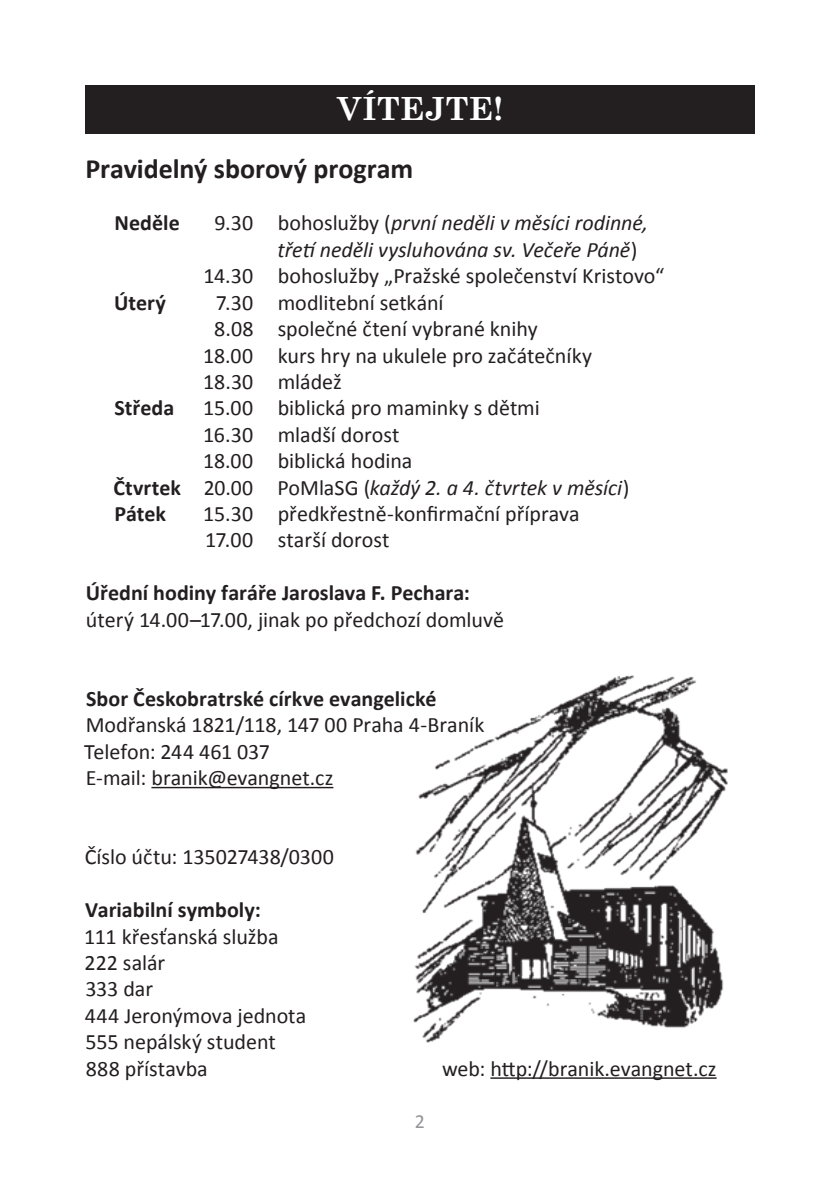
<style>
.page{position:relative;width:840px;height:1191px;background:#fff}
.page>*{position:absolute;margin:0;border:0;box-sizing:border-box;transform-origin:0 0}
.NADPIS_článku__v_čer{font:700 32px "Century Schoolbook";letter-spacing:.01em;color:#fff}
.Podnadpis_článku{font:700 28px "Calibri";color:#231f20}
.Výčet_bez_odrážky{font:22px "Calibri";color:#231f20}
.Výčet_bez_odrážky-2{font:700 22px "Calibri";color:#231f20}
.Výčet_bez_odrážky-3{font:italic 22px/26.4px "Calibri";letter-spacing:-.005em;color:#231f20}
.t1{font:20px "Calibri";color:#939598}
.s1{font-style:normal}
</style>
<div class="page">
<div style="left:85px;top:85px;width:669px;height:48px;background:#231f20"></div>
<hr style="left:151px;top:787px;width:182px;height:1px;background:#231f20">
<img style="left:413px;top:675px;width:315px;height:368px">
<hr style="left:490px;top:1077px;width:226px;height:1px;background:#231f20">
<p class="NADPIS_článku__v_čer" style="left:337px;top:84px;width:167px">VÍTEJTE!</p>
<p class="Podnadpis_článku" style="left:86px;top:150px;width:329px">Pravidelný sborový program</p>
<p class="Výčet_bez_odrážky-2" style="left:114px;top:209px;width:67px">Neděle</p>
<p class="Výčet_bez_odrážky" style="left:214px;top:209px;width:40px">9.30</p>
<p class="Výčet_bez_odrážky" style="left:203px;top:262px;width:51px">14.30</p>
<p class="Výčet_bez_odrážky-3" style="left:277px;top:209px;width:372px"><span class="s1">bohoslužby (</span>první neděli v měsíci rodinné, třetí neděli vysluhována sv. Večeře Páně<span class="s1">)</span></p>
<p class="Výčet_bez_odrážky" style="left:277px;top:262px;width:388px">bohoslužby „Pražské společenství Kristovo“</p>
<p class="Výčet_bez_odrážky-2" style="left:114px;top:288px;width:53px">Úterý</p>
<p class="Výčet_bez_odrážky" style="left:216px;top:288px;width:39px">7.30</p>
<p class="Výčet_bez_odrážky" style="left:214px;top:315px;width:41px">8.08</p>
<p class="Výčet_bez_odrážky" style="left:203px;top:341px;width:51px">18.00</p>
<p class="Výčet_bez_odrážky" style="left:203px;top:368px;width:51px">18.30</p>
<p class="Výčet_bez_odrážky-2" style="left:114px;top:394px;width:61px">Středa</p>
<p class="Výčet_bez_odrážky" style="left:203px;top:394px;width:51px">15.00</p>
<p class="Výčet_bez_odrážky" style="left:203px;top:420px;width:51px">16.30</p>
<p class="Výčet_bez_odrážky" style="left:203px;top:447px;width:51px">18.00</p>
<p class="Výčet_bez_odrážky" style="left:277px;top:288px;width:167px">modlitební setkání</p>
<p class="Výčet_bez_odrážky" style="left:277px;top:315px;width:261px">společné čtení vybrané knihy</p>
<p class="Výčet_bez_odrážky" style="left:277px;top:341px;width:316px">kurs hry na ukulele pro začátečníky</p>
<p class="Výčet_bez_odrážky" style="left:277px;top:368px;width:66px">mládež</p>
<p class="Výčet_bez_odrážky" style="left:277px;top:394px;width:263px">biblická pro maminky s dětmi</p>
<p class="Výčet_bez_odrážky" style="left:277px;top:420px;width:123px">mladší dorost</p>
<p class="Výčet_bez_odrážky" style="left:277px;top:447px;width:136px">biblická hodina</p>
<p class="Výčet_bez_odrážky-2" style="left:113px;top:473px;width:69px">Čtvrtek</p>
<p class="Výčet_bez_odrážky" style="left:204px;top:473px;width:51px">20.00</p>
<p class="Výčet_bez_odrážky-3" style="left:277px;top:473px;width:353px"><span class="s1">PoMlaSG (</span>každý 2. a 4. čtvrtek v měsíci<span class="s1">)</span></p>
<p class="Výčet_bez_odrážky-2" style="left:114px;top:499px;width:53px">Pátek</p>
<p class="Výčet_bez_odrážky" style="left:203px;top:500px;width:51px">15.30</p>
<p class="Výčet_bez_odrážky" style="left:205px;top:526px;width:49px">17.00</p>
<p class="Výčet_bez_odrážky" style="left:277px;top:500px;width:303px">předkřestně-konfirmační příprava</p>
<p class="Výčet_bez_odrážky" style="left:277px;top:526px;width:113px">starší dorost</p>
<p class="Výčet_bez_odrážky-2" style="left:86px;top:579px;width:385px">Úřední hodiny faráře Jaroslava F. Pechara:</p>
<p class="Výčet_bez_odrážky" style="left:86px;top:605px;width:419px">úterý 14.00–17.00, jinak po předchozí domluvě</p>
<p class="Výčet_bez_odrážky-2" style="left:86px;top:684px;width:352px">Sbor Českobratrské církve evangelické</p>
<p class="Výčet_bez_odrážky" style="left:86px;top:711px;width:400px">Modřanská 1821/118, 147 00 Praha 4-Braník</p>
<p class="Výčet_bez_odrážky" style="left:84px;top:737px;width:187px">Telefon: 244 461 037</p>
<p class="Výčet_bez_odrážky" style="left:86px;top:764px;width:249px">E-mail: branik@evangnet.cz</p>
<p class="Výčet_bez_odrážky" style="left:85px;top:843px;width:250px">Číslo účtu: 135027438/0300</p>
<p class="Výčet_bez_odrážky-2" style="left:85px;top:895px;width:177px">Variabilní symboly:</p>
<p class="Výčet_bez_odrážky" style="left:84px;top:922px;width:196px">111 křesťanská služba</p>
<p class="Výčet_bez_odrážky" style="left:85px;top:948px;width:82px">222 salár</p>
<p class="Výčet_bez_odrážky" style="left:85px;top:975px;width:69px">333 dar</p>
<p class="Výčet_bez_odrážky" style="left:85px;top:1001px;width:223px">444 Jeronýmova jednota</p>
<p class="Výčet_bez_odrážky" style="left:86px;top:1028px;width:192px">555 nepálský student</p>
<p class="Výčet_bez_odrážky" style="left:86px;top:1054px;width:123px">888 přístavba</p>
<p class="Výčet_bez_odrážky" style="left:442px;top:1054px;width:276px">web: http://branik.evangnet.cz</p>
<p class="t1" style="left:414px;top:1109px;width:12px">2</p>
</div>
